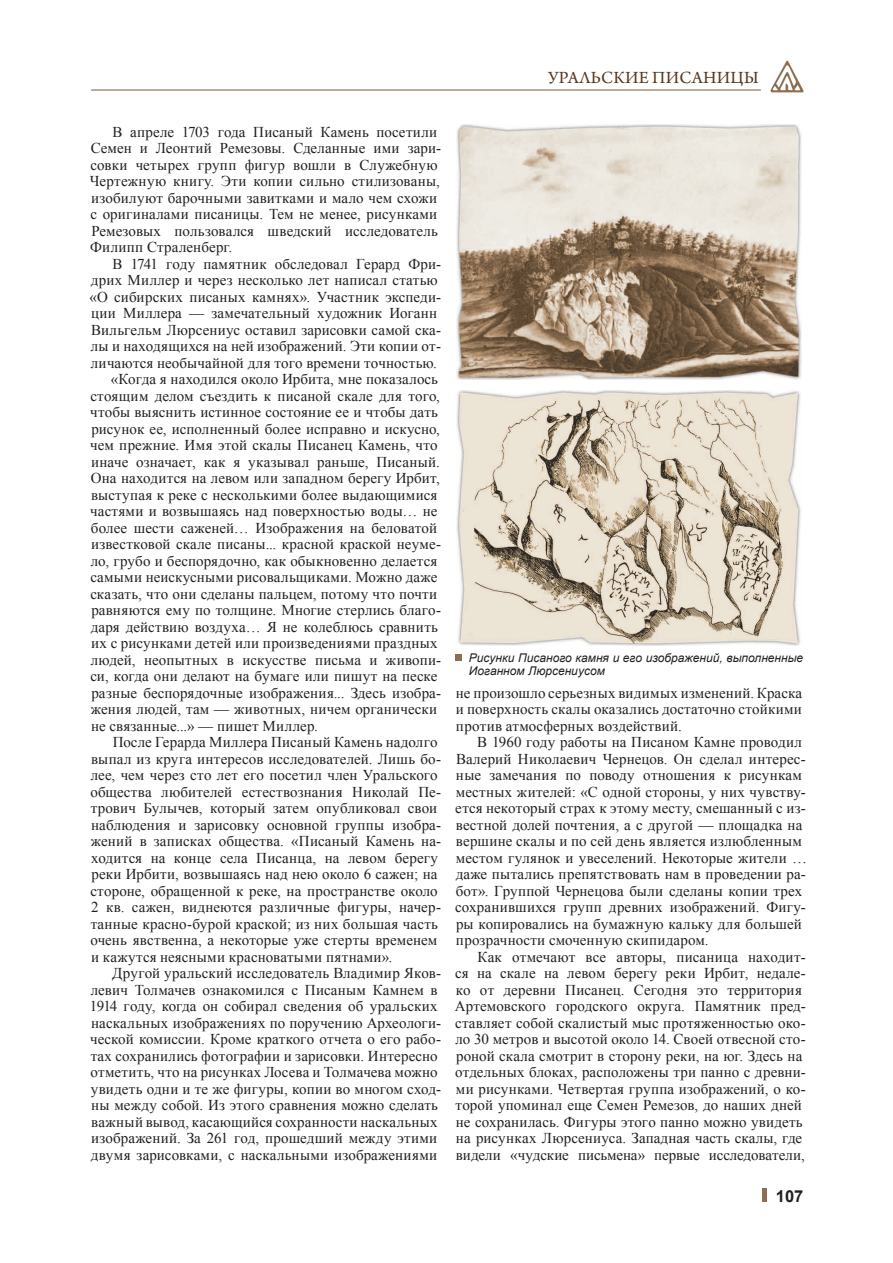
<style>
.page{position:relative;width:893px;height:1263px;background:#fff}
.page>*{position:absolute;margin:0;border:0;box-sizing:border-box;transform-origin:0 0}
.t1{font:18px "Arno Pro";letter-spacing:.015em;color:#56361f}
.t2{font:700 16.5px "Arial";color:#231f20}
.параграф_основного_т{font:15px/16.5px "Times New Roman";letter-spacing:.01em;color:#231f20}
.параграф_подписи_к_р{font:italic 12px/13.5px "Arial";color:#231f20}
</style>
<div class="page">
<div style="left:762px;top:1188px;width:5px;height:14px;background:#8e6e50"></div>
<img style="left:770px;top:60px;width:34px;height:33px">
<hr style="left:91px;top:89px;width:670px;height:2px;background:#8e6e50">
<div style="left:455px;top:655px;width:7px;height:6px;background:#8e6e50"></div>
<img style="left:457px;top:390px;width:344px;height:255px">
<img style="left:457px;top:124px;width:344px;height:256px">
<p class="t1" style="left:548px;top:67px;width:212px">УРАЛЬСКИЕ ПИСАНИЦЫ</p>
<p class="параграф_основного_т" style="left:90px;top:123px;width:353px;text-indent:23px">В апреле 1703 года Писаный Камень посетили Семен и Леонтий Ремезовы. Сделанные ими зари&shy;совки четырех групп фигур вошли в Служебную Чертежную книгу. Эти копии сильно стилизованы, изобилуют барочными завитками и мало чем схожи с оригиналами писаницы. Тем не менее, рисунками Ремезовых пользовался шведский исследователь Филипп Страленберг.</p>
<p class="параграф_основного_т" style="left:89px;top:255px;width:353px;text-indent:23px">В 1741 году памятник обследовал Герард Фри&shy;дрих Миллер и через несколько лет написал статью «О сибирских писаных камнях». Участник экспеди&shy;ции Миллера — замечательный художник Иоганн Вильгельм Люрсениус оставил зарисовки самой ска&shy;лы и находящихся на ней изображений. Эти копии от&shy;личаются необычайной для того времени точностью.</p>
<p class="параграф_основного_т" style="left:90px;top:371px;width:352px;text-indent:21px">«Когда я находился около Ирбита, мне показалось стоящим делом съездить к писаной скале для того, чтобы выяснить истинное состояние ее и чтобы дать рисунок ее, исполненный более исправно и искусно, чем прежние. Имя этой скалы Писанец Камень, что иначе означает, как я указывал раньше, Писаный.<br>Она находится на левом или западном берегу Ирбит, выступая к реке с несколькими более выдающимися частями и возвышаясь над поверхностью воды… не более шести саженей… Изображения на беловатой известковой скале писаны... красной краской неуме&shy;ло, грубо и беспорядочно, как обыкновенно делается самыми неискусными рисовальщиками. Можно даже сказать, что они сделаны пальцем, потому что почти равняются ему по толщине. Многие стерлись благо&shy;даря действию воздуха… Я не колеблюсь сравнить их с рисунками детей или произведениями праздных людей, неопытных в искусстве письма и живопи&shy;си, когда они делают на бумаге или пишут на песке разные беспорядочные изображения... Здесь изобра&shy;жения людей, там — животных, ничем органически не связанные...» — пишет Миллер.</p>
<p class="параграф_основного_т" style="left:90px;top:734px;width:352px;text-indent:22px">После Герарда Миллера Писаный Камень надолго выпал из круга интересов исследователей. Лишь бо&shy;лее, чем через сто лет его посетил член Уральского общества любителей естествознания Николай Пе&shy;трович Булычев, который затем опубликовал свои наблюдения и зарисовку основной группы изобра&shy;жений в записках общества. «Писаный Камень на&shy;ходится на конце села Писанца, на левом берегу реки Ирбити, возвышаясь над нею около 6 сажен; на стороне, обращенной к реке, на пространстве около 2 кв. сажен, виднеются различные фигуры, начер&shy;танные красно-бурой краской; из них большая часть очень явственна, а некоторые уже стерты временем и кажутся неясными красноватыми пятнами».</p>
<p class="параграф_основного_т" style="left:90px;top:965px;width:353px;text-indent:22px">Другой уральский исследователь Владимир Яков&shy;левич Толмачев ознакомился с Писаным Камнем в 1914 году, когда он собирал сведения об уральских наскальных изображениях по поручению Археологи&shy;ческой комиссии. Кроме краткого отчета о его рабо&shy;тах сохранились фотографии и зарисовки. Интересно отметить, что на рисунках Лосева и Толмачева можно увидеть одни и те же фигуры, копии во многом сход&shy;ны между собой. Из этого сравнения можно сделать важный вывод, касающийся сохранности наскальных изображений. За 261 год, прошедший между этими двумя зарисовками, с наскальными изображениями</p>
<p class="параграф_подписи_к_р" style="left:469px;top:651px;width:336px">Рисунки Писаного камня и его изображений, выполненные<br>Иоганном Люрсениусом</p>
<p class="параграф_основного_т" style="left:456px;top:684px;width:348px;text-align:justify">не произошло серьезных видимых изменений. Краска и поверхность скалы оказались достаточно стойкими против атмосферных воздействий.</p>
<p class="параграф_основного_т" style="left:455px;top:734px;width:353px;text-indent:22px">В 1960 году работы на Писаном Камне проводил Валерий Николаевич Чернецов. Он сделал интерес&shy;ные замечания по поводу отношения к рисункам местных жителей: «С одной стороны, у них чувству&shy;ется некоторый страх к этому месту, смешанный с из&shy;вестной долей почтения, а с другой — площадка на вершине скалы и по сей день является излюбленным местом гулянок и увеселений. Некоторые жители … даже пытались препятствовать нам в проведении ра&shy;бот». Группой Чернецова были сделаны копии трех сохранившихся групп древних изображений. Фигу&shy;ры копировались на бумажную кальку для большей прозрачности смоченную скипидаром.</p>
<p class="параграф_основного_т" style="left:455px;top:948px;width:353px;text-indent:23px">Как отмечают все авторы, писаница находит&shy;ся на скале на левом берегу реки Ирбит, недале&shy;ко от деревни Писанец. Сегодня это территория Артемовского городского округа. Памятник пред&shy;ставляет собой скалистый мыс протяженностью око&shy;ло 30 метров и высотой около 14. Своей отвесной сто&shy;роной скала смотрит в сторону реки, на юг. Здесь на отдельных блоках, расположены три панно с древни&shy;ми рисунками. Четвертая группа изображений, о ко&shy;торой упоминал еще Семен Ремезов, до наших дней не сохранилась. Фигуры этого панно можно увидеть на рисунках Люрсениуса. Западная часть скалы, где видели «чудские письмена» первые исследователи,</p>
<p class="t2" style="left:776px;top:1185px;width:29px">107</p>
</div>
